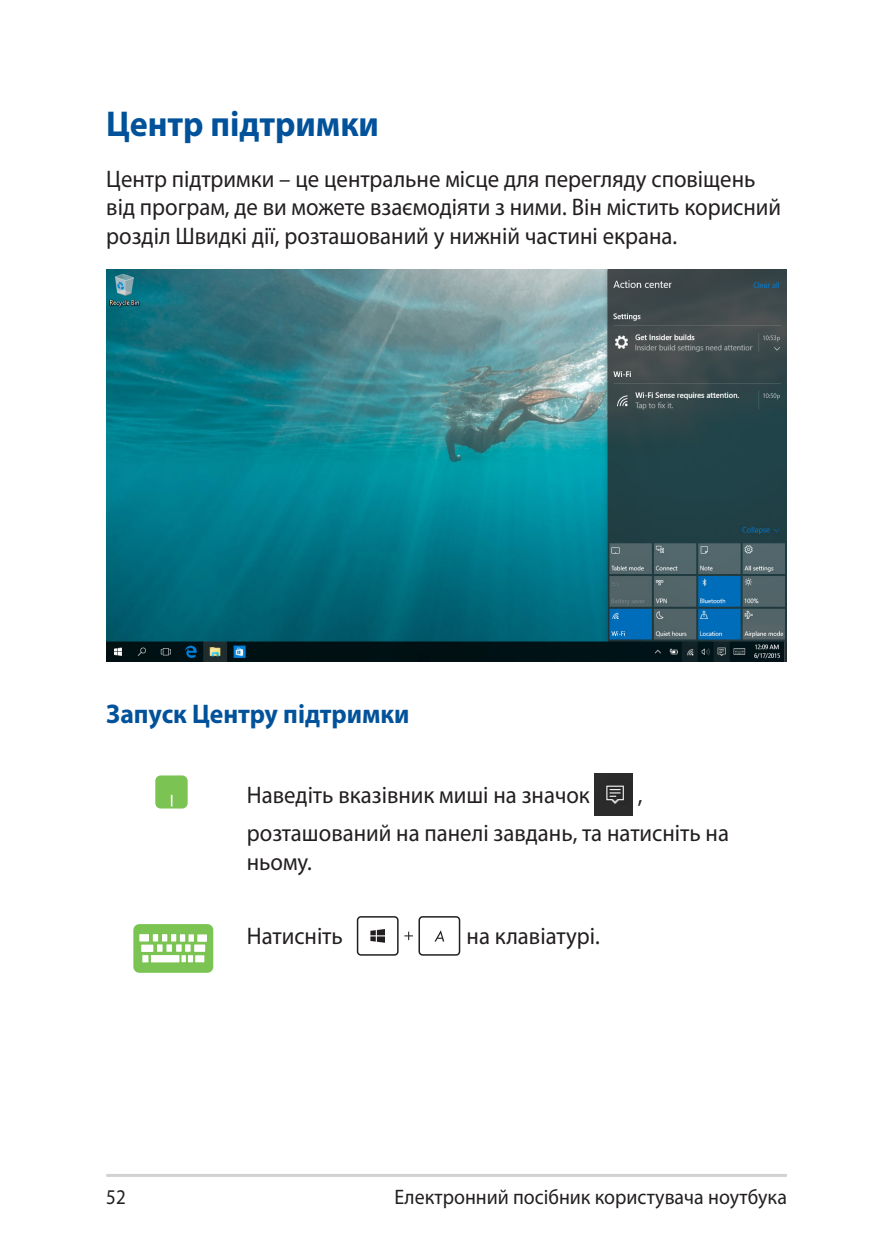
<style>
.page{position:relative;width:893px;height:1259px;background:#fff}
.page>*{position:absolute;margin:0;border:0;box-sizing:border-box;transform-origin:0 0}
.t1{font:700 36px "Myriad Pro";color:#01529a;scale:.95 1}
.t2{font:700 27px "Myriad Pro";color:#01529a;scale:.95 1}
.t3{font:24px/28.8px "Myriad Pro";color:#231f20;scale:.95 1}
.t4{font:21px "Myriad Pro";color:#231f20;scale:.95 1}
.t5{font:21px "Myriad Pro";color:#231f20;scale:.9 1}
</style>
<div class="page">
<hr style="left:106px;top:1174px;width:681px;height:3px;background:#d1d2d4">
<img style="left:106px;top:269px;width:681px;height:393px">
<svg style="left:155px;top:775px;width:33px;height:34px"></svg>
<img style="left:595px;top:773px;width:38px;height:43px">
<div style="left:134px;top:925px;width:78px;height:46px;background:#7bc352;border-radius:5px"></div>
<div style="left:133px;top:924px;width:80px;height:48px;border:2px solid #7bc352;border-radius:5px"></div>
<svg style="left:153px;top:934px;width:41px;height:7px"></svg>
<div style="left:197px;top:934px;width:10px;height:7px;background:#fff"></div>
<div style="left:141px;top:944px;width:12px;height:8px;background:#fff"></div>
<div style="left:142px;top:955px;width:6px;height:7px;background:#fff"></div>
<div style="left:157px;top:944px;width:6px;height:7px;background:#fff"></div>
<div style="left:166px;top:944px;width:6px;height:7px;background:#fff"></div>
<div style="left:176px;top:944px;width:6px;height:7px;background:#fff"></div>
<div style="left:185px;top:944px;width:6px;height:7px;background:#fff"></div>
<div style="left:194px;top:944px;width:11px;height:8px;background:#fff"></div>
<div style="left:195px;top:955px;width:9px;height:7px;background:#fff"></div>
<div style="left:139px;top:934px;width:10px;height:7px;background:#fff"></div>
<svg style="left:151px;top:955px;width:45px;height:18px"></svg>
<div style="left:418px;top:916px;width:42px;height:39px;border:2px solid #231f20;border-radius:3px"></div>
<svg style="left:404px;top:931px;width:9px;height:9px"></svg>
<div style="left:357px;top:916px;width:42px;height:39px;border:2px solid #231f20;border-radius:3px"></div>
<svg style="left:370px;top:929px;width:15px;height:13px"></svg>
<svg style="left:434px;top:930px;width:10px;height:11px"></svg>
<h1 class="t1" style="left:106px;top:101px;width:289px">Центр підтримки</h1>
<p class="t3" style="left:106px;top:164px;width:712px">Центр підтримки – це центральне місце для перегляду сповіщень від програм, де ви можете взаємодіяти з ними. Він містить корисний розділ Швидкі дії, розташований у нижній частині екрана.</p>
<p class="t2" style="left:106px;top:696px;width:321px">Запуск Центру підтримки</p>
<p class="t3" style="left:247px;top:780px;width:363px">Наведіть вказівник миші на значок</p>
<p class="t3" style="left:247px;top:775px;width:509px;line-height:38.1px;text-indent:391px">, розташований на панелі завдань, та натисніть на</p>
<p class="t3" style="left:247px;top:847px;width:70px">ньому.</p>
<p class="t3" style="left:247px;top:921px;width:103px">Натисніть</p>
<p class="t3" style="left:467px;top:921px;width:142px">на клавіатурі.</p>
<p class="t5" style="left:106px;top:1184px;width:23px">52</p>
<p class="t4" style="left:394px;top:1184px;width:415px">Електронний посібник користувача ноутбука</p>
</div>
